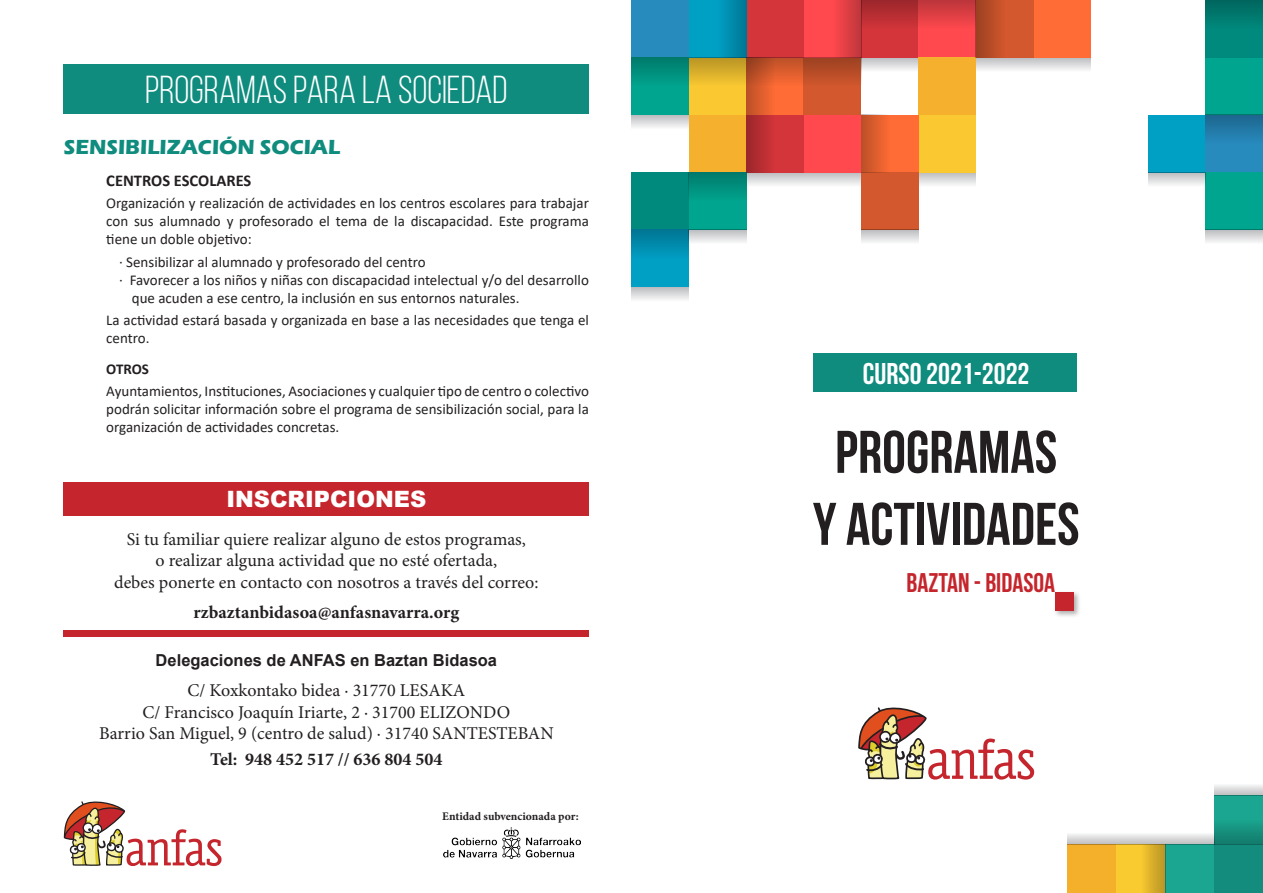
<style>
.page{position:relative;width:1263px;height:893px;background:#fff}
.page>*{position:absolute;margin:0;border:0;box-sizing:border-box;transform-origin:0 0}
.t1{font:700 60px/72px "Bebas Neue";color:#231f20;text-align:center}
.t2{font:39px "Bebas Neue";color:#fff}
.t3{font:700 30px "Bebas Neue";color:#fff}
.t4{font:700 27px "Bebas Neue";color:#c5252c}
.t5{font:900 22.5px "Arial";color:#fff}
.t6{font:700 21px "Eras ITC";color:#0f8c7e}
.t7{font:18px/21.6px "Minion Pro";color:#231f20;text-align:center}
.t8{font:700 18px "Minion Pro";color:#231f20}
.t9{font:700 16.5px "Arial";color:#231f20}
.t10{font:700 16.5px "Calibri";color:#231f20}
.t11{font:15px/18px "Calibri";color:#231f20;text-align:justify}
.t12{font:700 15px "Calibri";letter-spacing:-.005em;color:#231f20}
.t13{font:700 11.7px "Minion Pro";color:#231f20}
</style>
<div class="page">
<div style="left:64px;top:482px;width:525px;height:34px;background:#c5252c"></div>
<div style="left:64px;top:631px;width:525px;height:6px;background:#c5252c"></div>
<img style="left:444px;top:828px;width:136px;height:30px">
<svg style="left:63px;top:801px;width:158px;height:65px"></svg>
<div style="left:64px;top:64px;width:525px;height:50px;background:#0f8c7e"></div>
<svg style="left:746px;top:172px;width:230px;height:15px"></svg>
<svg style="left:631px;top:115px;width:58px;height:12px"></svg>
<svg style="left:861px;top:57px;width:230px;height:15px"></svg>
<div style="left:861px;top:0;width:57px;height:57px;background:#d3353a"></div>
<div style="left:918px;top:0;width:58px;height:57px;background:#ff494e"></div>
<div style="left:689px;top:57px;width:57px;height:58px;background:#fac932"></div>
<div style="left:689px;top:115px;width:57px;height:57px;background:#f5b02e"></div>
<div style="left:918px;top:115px;width:58px;height:57px;background:#fac932"></div>
<div style="left:918px;top:57px;width:58px;height:58px;background:#f5b02e"></div>
<div style="left:1033px;top:0;width:58px;height:57px;background:#ff6c35"></div>
<div style="left:976px;top:0;width:57px;height:57px;background:#d3582d"></div>
<div style="left:746px;top:57px;width:58px;height:58px;background:#ff6c35"></div>
<div style="left:804px;top:57px;width:57px;height:58px;background:#d3582d"></div>
<div style="left:861px;top:115px;width:57px;height:57px;background:#ff6c35"></div>
<div style="left:861px;top:172px;width:57px;height:58px;background:#d3582d"></div>
<div style="left:804px;top:115px;width:57px;height:57px;background:#ff494e"></div>
<div style="left:746px;top:115px;width:58px;height:57px;background:#d3353a"></div>
<div style="left:804px;top:0;width:57px;height:57px;background:#ff494e"></div>
<div style="left:746px;top:0;width:58px;height:57px;background:#d3353a"></div>
<div style="left:689px;top:0;width:57px;height:57px;background:#009fc4"></div>
<div style="left:631px;top:0;width:58px;height:57px;background:#288bbe"></div>
<div style="left:1148px;top:115px;width:57px;height:57px;background:#009fc4"></div>
<div style="left:1205px;top:115px;width:58px;height:57px;background:#288bbe"></div>
<div style="left:689px;top:172px;width:57px;height:58px;background:#00a58f"></div>
<div style="left:631px;top:172px;width:58px;height:58px;background:#008a7d"></div>
<div style="left:1205px;top:57px;width:58px;height:58px;background:#00a58f"></div>
<div style="left:1205px;top:0;width:58px;height:57px;background:#008a7d"></div>
<div style="left:631px;top:57px;width:58px;height:58px;background:#00a58f"></div>
<div style="left:1205px;top:172px;width:58px;height:58px;background:#00a58f"></div>
<div style="left:631px;top:230px;width:58px;height:57px;background:#009fc4"></div>
<div style="left:631px;top:230px;width:58px;height:28px;background:linear-gradient(to bottom,#007593,#009bc0)"></div>
<svg style="left:1148px;top:172px;width:57px;height:13px"></svg>
<svg style="left:1205px;top:230px;width:58px;height:12px"></svg>
<svg style="left:861px;top:230px;width:57px;height:12px"></svg>
<svg style="left:689px;top:230px;width:57px;height:12px"></svg>
<svg style="left:631px;top:287px;width:58px;height:13px"></svg>
<div style="left:718px;top:0;width:28px;height:57px;background:linear-gradient(to right,#009ec3,#007897)"></div>
<svg style="left:837px;top:0;width:24px;height:57px"></svg>
<svg style="left:1205px;top:115px;width:58px;height:23px"></svg>
<svg style="left:631px;top:57px;width:230px;height:29px"></svg>
<svg style="left:689px;top:172px;width:57px;height:23px"></svg>
<svg style="left:746px;top:57px;width:29px;height:115px"></svg>
<svg style="left:861px;top:115px;width:25px;height:57px"></svg>
<svg style="left:861px;top:0;width:115px;height:29px"></svg>
<svg style="left:976px;top:0;width:24px;height:57px"></svg>
<svg style="left:1205px;top:0;width:58px;height:21px"></svg>
<svg style="left:858px;top:707px;width:176px;height:73px"></svg>
<div style="left:1116px;top:844px;width:49px;height:49px;background:#faca31"></div>
<div style="left:1067px;top:844px;width:49px;height:49px;background:#f5b02b"></div>
<div style="left:1165px;top:844px;width:49px;height:49px;background:#1aa690"></div>
<div style="left:1214px;top:844px;width:49px;height:49px;background:#138b7d"></div>
<div style="left:1214px;top:795px;width:49px;height:49px;background:#1aa690"></div>
<svg style="left:1067px;top:834px;width:147px;height:10px"></svg>
<svg style="left:1214px;top:785px;width:49px;height:10px"></svg>
<div style="left:1214px;top:820px;width:49px;height:24px;background:linear-gradient(to bottom,#19a38d,#137c6d)"></div>
<div style="left:1141px;top:844px;width:24px;height:49px;background:linear-gradient(to right,#f6c730,#bc9725)"></div>
<div style="left:813px;top:353px;width:264px;height:38px;background:#0f8c7e"></div>
<div style="left:1053px;top:590px;width:28px;height:28px;background:#231f20;opacity:.35"></div>
<div style="left:1055px;top:592px;width:19px;height:19px;background:#c5252c"></div>
<h2 class="t2" style="left:145px;top:68px;width:364px">PROGRAMAS PARA LA SOCIEDAD</h2>
<h3 class="t6" style="left:64px;top:134px;width:278px">SENSIBILIZACIÓN SOCIAL</h3>
<p class="t10" style="left:106px;top:169px;width:147px">CENTROS ESCOLARES</p>
<p class="t11" style="left:106px;top:194px;width:484px">Organización y realización de actividades en los centros escolares para trabajar con sus alumnado y profesorado el tema de la discapacidad. Este programa tiene un doble objetivo:</p>
<p class="t11" style="left:119px;top:252px;width:308px">· Sensibilizar al alumnado y profesorado del centro</p>
<p class="t11" style="left:119px;top:270px;width:471px">· Favorecer a los niños y niñas con discapacidad intelectual y/o del desarrollo</p>
<p class="t11" style="left:132px;top:288px;width:389px">que acuden a ese centro, la inclusión en sus entornos naturales.</p>
<p class="t11" style="left:106px;top:310px;width:484px">La actividad estará basada y organizada en base a las necesidades que tenga el centro.</p>
<p class="t12" style="left:106px;top:358px;width:44px">OTROS</p>
<p class="t11" style="left:106px;top:381px;width:484px">Ayuntamientos, Instituciones, Asociaciones y cualquier tipo de centro o colectivo podrán solicitar información sobre el programa de sensibilización social, para la organización de actividades concretas.</p>
<h3 class="t5" style="left:226px;top:482px;width:201px">INSCRIPCIONES</h3>
<p class="t7" style="left:114px;top:528px;width:426px">Si tu familiar quiere realizar alguno de estos programas,<br>o realizar alguna actividad que no esté ofertada,<br>debes ponerte en contacto con nosotros a través del correo:</p>
<p class="t8" style="left:193px;top:599px;width:267px">rzbaztanbidasoa@anfasnavarra.org</p>
<p class="t9" style="left:156px;top:649px;width:343px">Delegaciones de ANFAS en Baztan Bidasoa</p>
<p class="t7" style="left:99px;top:680px;width:456px">C/ Koxkontako bidea · 31770 LESAKA<br>C/ Francisco Joaquín Iriarte, 2 · 31700 ELIZONDO<br>Barrio San Miguel, 9 (centro de salud) · 31740 SANTESTEBAN</p>
<p class="t8" style="left:210px;top:747px;width:234px">Tel: 948 452 517 // 636 804 504</p>
<p class="t13" style="left:442px;top:808px;width:138px">Entidad subvencionada por:</p>
<h3 class="t3" style="left:863px;top:357px;width:168px">CURSO 2021-2022</h3>
<h1 class="t1" style="left:813px;top:415px;width:268px">PROGRAMAS<br>Y ACTIVIDADES</h1>
<h3 class="t4" style="left:907px;top:568px;width:150px">BAZTAN - BIDASOA</h3>
</div>
